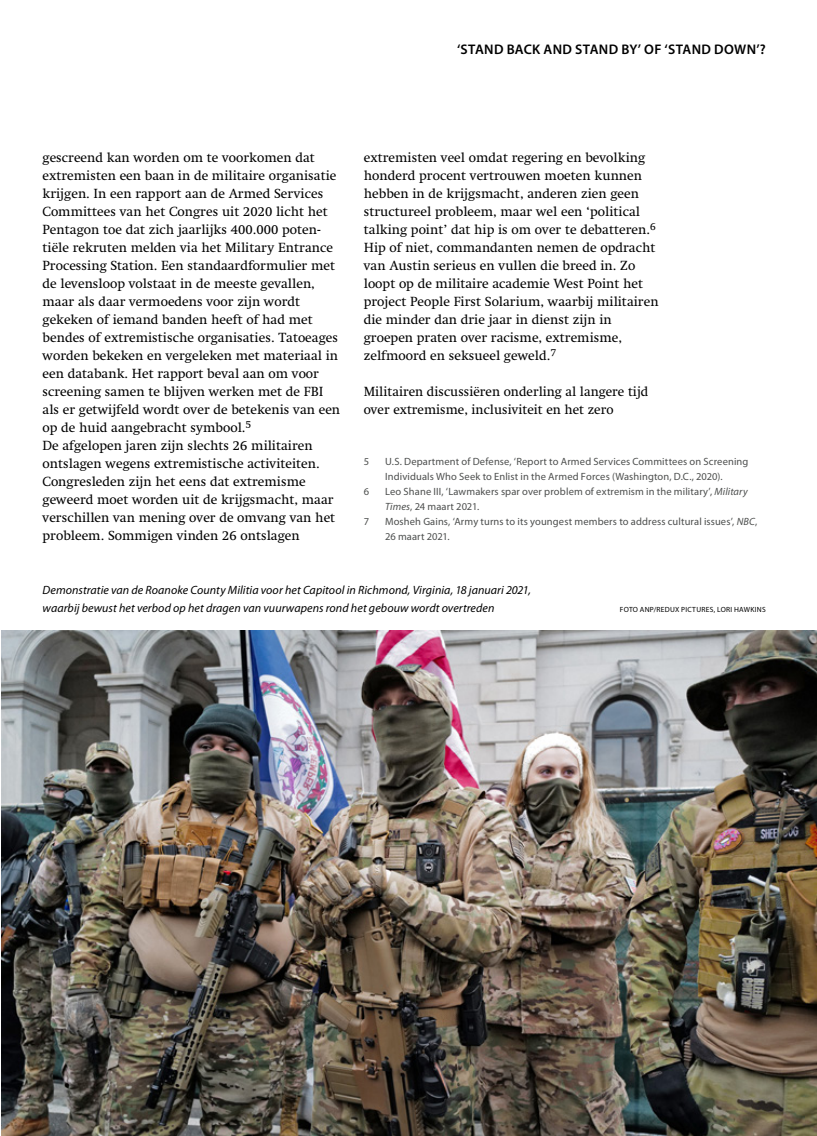
<style>
.page{position:relative;width:817px;height:1136px;background:#fff}
.page>*{position:absolute;margin:0;border:0;box-sizing:border-box;transform-origin:0 0}
.t1{font:600 13.95px "Myriad Pro";letter-spacing:.025em;color:#000}
.t2{font:13.5px/18px "Swift LT Std";color:#000}
.t3{font:italic 12px/18px "Myriad Pro";letter-spacing:.005em;color:#000}
.t4{font:10.5px/15px "Myriad Pro";letter-spacing:.01em;color:#4d4f4e}
.t5{font:7.5px "Myriad Pro";letter-spacing:.04em;color:#000}
.s1{font-style:italic}
</style>
<div class="page">
<img style="left:1px;top:630px;width:815px;height:505px">
<p class="t1" style="left:457px;top:40px;width:310px">‘STAND BACK AND STAND BY’ OF ‘STAND DOWN’?</p>
<p class="t2" style="left:43px;top:149px;width:299px">gescreend kan worden om te voorkomen dat extremisten een baan in de militaire organisatie krijgen. In een rapport aan de Armed Services Committees van het Congres uit 2020 licht het Pentagon toe dat zich jaarlijks 400.000 poten&shy;tiële rekruten melden via het Military Entrance Processing Station. Een standaardformulier met de levensloop volstaat in de meeste gevallen, maar als daar vermoedens voor zijn wordt gekeken of iemand banden heeft of had met bendes of extremistische organisaties. Tatoeages worden bekeken en vergeleken met materiaal in een databank. Het rapport beval aan om voor screening samen te blijven werken met de FBI als er getwijfeld wordt over de betekenis van een op de huid aangebracht symbool.<sup>5<br></sup>De afgelopen jaren zijn slechts 26 militairen ontslagen wegens extremistische activiteiten.<br>Congresleden zijn het eens dat extremisme geweerd moet worden uit de krijgsmacht, maar verschillen van mening over de omvang van het probleem. Sommigen vinden 26 ontslagen</p>
<p class="t2" style="left:364px;top:149px;width:296px">extremisten veel omdat regering en bevolking honderd procent vertrouwen moeten kunnen hebben in de krijgsmacht, anderen zien geen structureel probleem, maar wel een ‘political talking point’ dat hip is om over te debatteren.<sup>6<br></sup>Hip of niet, commandanten nemen de opdracht van Austin serieus en vullen die breed in. Zo loopt op de militaire academie West Point het project People First Solarium, waarbij militairen die minder dan drie jaar in dienst zijn in groepen praten over racisme, extremisme, zelfmoord en seksueel geweld.<sup>7</sup></p>
<p class="t2" style="left:364px;top:383px;width:286px">Militairen discussiëren onderling al langere tijd over extremisme, inclusiviteit en het zero</p>
<p class="t4" style="left:364px;top:454px;width:7px">5</p>
<p class="t4" style="left:385px;top:454px;width:365px">U.S. Department of Defense, ‘Report to Armed Services Committees on Screening<br>Individuals Who Seek to Enlist in the Armed Forces (Washington, D.C., 2020).</p>
<p class="t4" style="left:364px;top:484px;width:7px">6</p>
<p class="t4" style="left:385px;top:484px;width:364px">Leo Shane III, ‘Lawmakers spar over problem of extremism in the military’, <span class="s1">Military<br>Times</span>, 24 maart 2021.</p>
<p class="t4" style="left:364px;top:514px;width:7px">7</p>
<p class="t4" style="left:385px;top:514px;width:373px">Mosheh Gains, ‘Army turns to its youngest members to address cultural issues’, <span class="s1">NBC</span>,<br>26 maart 2021.</p>
<p class="t3" style="left:43px;top:581px;width:489px">Demonstratie van de Roanoke County Militia voor het Capitool in Richmond, Virginia, 18 januari 2021, waarbij bewust het verbod op het dragen van vuurwapens rond het gebouw wordt overtreden</p>
<p class="t5" style="left:619px;top:605px;width:147px">FOTO ANP/REDUX PICTURES, LORI HAWKINS</p>
</div>
